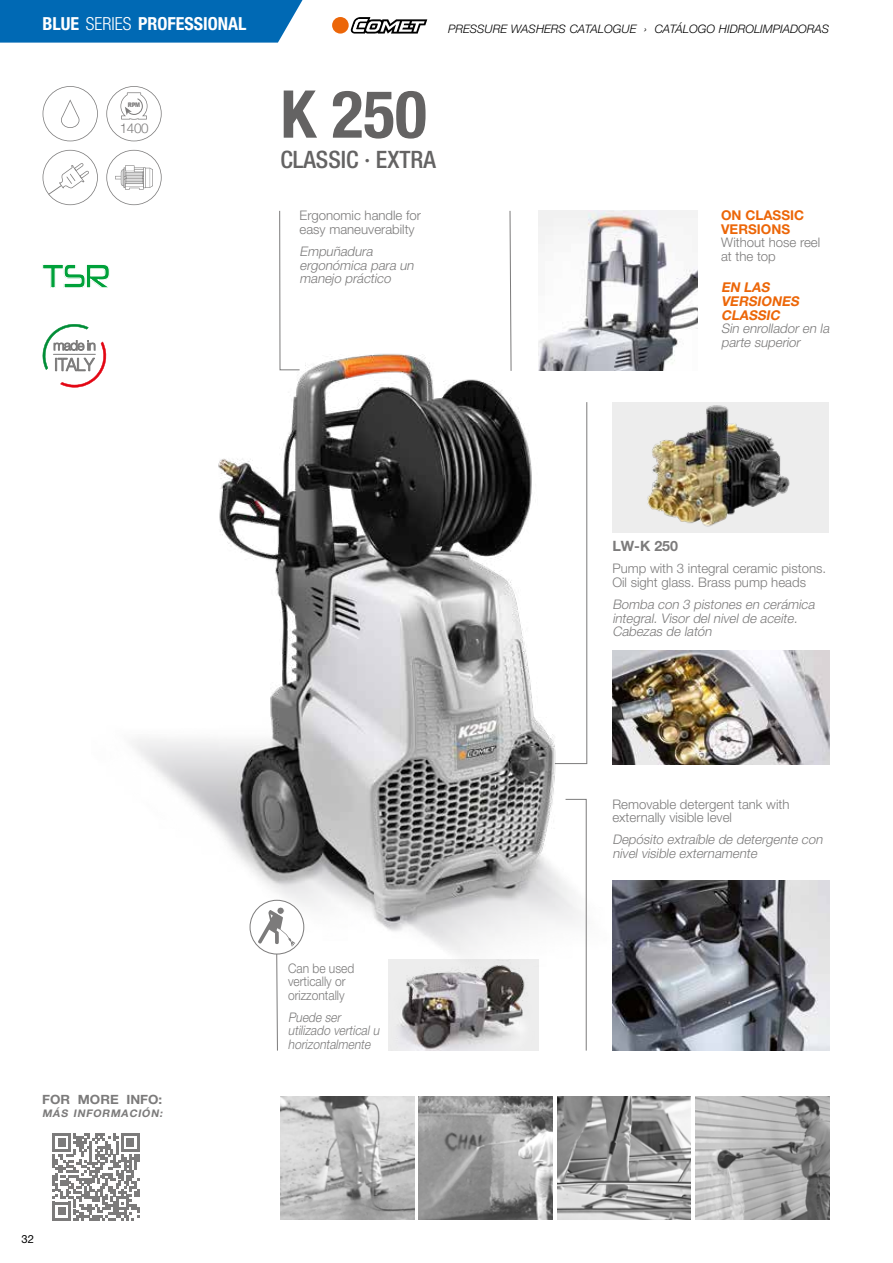
<style>
.page{position:relative;width:893px;height:1263px;background:#fff}
.page>*{position:absolute;margin:0;border:0;box-sizing:border-box;transform-origin:0 0}
.t1{font:700 condensed 66px "Helvetica Neue LT Pro";color:#646363}
.t2{font:34.2px "Neuropolitical Rg";color:#00a13a;scale:.83 1}
.t3{font:500 condensed 24px "Helvetica Neue LT Pro";color:#646363}
.t4{font:700 condensed 18px "Helvetica Neue LT Pro";color:#fff}
.t5{font:700 14.25px "Helvetica Neue LT Pro";color:#7c7b7b}
.t6{font:italic 700 13.5px/13.8px "Helvetica Neue LT Pro";color:#ec6608}
.t7{font:700 13.5px/13.8px "Helvetica Neue LT Pro";color:#ec6608}
.t8{font:300 13.5px "Helvetica Neue";color:#7c7b7b}
.t9{font:italic 300 13.2px/13.5px "Helvetica Neue LT Pro";color:#7c7b7b}
.t10{font:300 13.2px/13.8px "Helvetica Neue LT Pro";color:#7c7b7b}
.t11{font:italic 300 13.2px/13.5px "Helvetica Neue LT Pro";color:#7c7b7b;scale:.91 1}
.t12{font:300 13.2px/13.5px "Helvetica Neue LT Pro";color:#7c7b7b;scale:.91 1}
.t13{font:700 12.75px "Helvetica Neue LT Pro";color:#7c7b7b;scale:1.05 1}
.t14{font:italic 300 11.7px "Helvetica Neue LT Pro";color:#000}
.t15{font:11.25px "Helvetica Neue LT Pro";color:#000}
.t16{font:italic 700 10.5px "Helvetica Neue LT Pro";color:#7c7b7b}
.t17{font:900 6.3px "Arial";color:#7c7b7b;scale:.83 1}
.s1{font-weight:300}
</style>
<div class="page">
<img style="left:557px;top:1097px;width:134px;height:123px">
<img style="left:419px;top:1097px;width:134px;height:123px">
<img style="left:695px;top:1097px;width:134px;height:123px">
<img style="left:280px;top:1097px;width:134px;height:123px">
<svg style="left:53px;top:1133px;width:87px;height:87px"></svg>
<img style="left:538px;top:211px;width:160px;height:159px">
<svg style="left:279px;top:210px;width:2px;height:120px"></svg>
<svg style="left:510px;top:211px;width:1px;height:119px"></svg>
<svg style="left:585px;top:988px;width:2px;height:63px"></svg>
<img style="left:612px;top:880px;width:217px;height:170px">
<img style="left:645px;top:650px;width:184px;height:114px">
<img style="left:645px;top:402px;width:184px;height:131px">
<div style="left:388px;top:959px;width:150px;height:91px;background:#ededed"></div>
<img style="left:400px;top:988px;width:125px;height:62px">
<img style="left:106px;top:330px;width:539px;height:658px">
<svg style="left:43px;top:86px;width:55px;height:55px"></svg>
<svg style="left:43px;top:150px;width:55px;height:55px"></svg>
<svg style="left:48px;top:185px;width:13px;height:10px"></svg>
<svg style="left:106px;top:86px;width:56px;height:55px"></svg>
<svg style="left:106px;top:150px;width:56px;height:55px"></svg>
<svg style="left:43px;top:324px;width:63px;height:63px"></svg>
<div style="left:250px;top:900px;width:54px;height:54px;background:#fff;border-radius:50%"></div>
<div style="left:250px;top:900px;width:54px;height:54px;border:1px solid #7c7b7b;border-radius:50%"></div>
<div style="left:277px;top:907px;width:7px;height:7px;background:#7c7b7b;border-radius:50%"></div>
<div style="left:277px;top:907px;width:8px;height:8px;border:1px solid #fff;border-radius:50%"></div>
<svg style="left:257px;top:910px;width:39px;height:141px"></svg>
<div style="left:0;top:0;width:303px;height:43px;background:#0069b4"></div>
<svg style="left:350px;top:17px;width:77px;height:17px"></svg>
<div style="left:332px;top:17px;width:17px;height:17px;background:#ec6608;border-radius:50%"></div>
<h3 class="t4" style="left:43px;top:13px;width:206px">BLUE <span class="s1">SERIES</span> PROFESSIONAL</h3>
<p class="t14" style="left:448px;top:22px;width:383px">PRESSURE WASHERS CATALOGUE › CATÁLOGO HIDROLIMPIADORAS</p>
<p class="t17" style="left:128px;top:101px;width:16px">RPM</p>
<p class="t8" style="left:120px;top:117px;width:30px">1400</p>
<h2 class="t2" style="left:42px;top:254px;width:84px">TSR</h2>
<h1 class="t1" style="left:280px;top:74px;width:148px">K 250</h1>
<h3 class="t3" style="left:280px;top:145px;width:157px">CLASSIC · EXTRA</h3>
<p class="t10" style="left:299px;top:208px;width:123px">Ergonomic handle for easy maneuverabilty</p>
<p class="t9" style="left:299px;top:244px;width:118px">Empuñadura ergonómica para un manejo práctico</p>
<p class="t7" style="left:721px;top:208px;width:85px">ON CLASSIC<br>VERSIONS</p>
<p class="t10" style="left:721px;top:235px;width:101px">Without hose reel at the top</p>
<p class="t6" style="left:721px;top:280px;width:82px">EN LAS<br>VERSIONES<br>CLASSIC</p>
<p class="t9" style="left:721px;top:321px;width:112px">Sin enrollador en la parte superior</p>
<p class="t13" style="left:42px;top:1091px;width:116px">FOR MORE INFO:</p>
<p class="t16" style="left:42px;top:1107px;width:124px">MÁS INFORMACIÓN:</p>
<p class="t15" style="left:22px;top:1233px;width:14px">32</p>
<p class="t12" style="left:288px;top:961px;width:74px">Can be used vertically or orizzontally</p>
<p class="t11" style="left:288px;top:1010px;width:105px">Puede ser utilizado verticalu horizontalmente</p>
<p class="t5" style="left:612px;top:537px;width:67px">LW-K 250</p>
<p class="t10" style="left:612px;top:562px;width:215px">Pump with 3 integral ceramic pistons.<br>Oil sight glass. Brass pump heads</p>
<p class="t9" style="left:612px;top:598px;width:206px">Bomba con 3 pistones en cerámica integral. Visor del nivel de aceite.<br>Cabezas de latón</p>
<p class="t10" style="left:612px;top:797px;width:179px">Removable detergent tank with externally visible level</p>
<p class="t9" style="left:612px;top:833px;width:214px">Depósito extraíble de detergente con nivel visible externamente</p>
</div>
